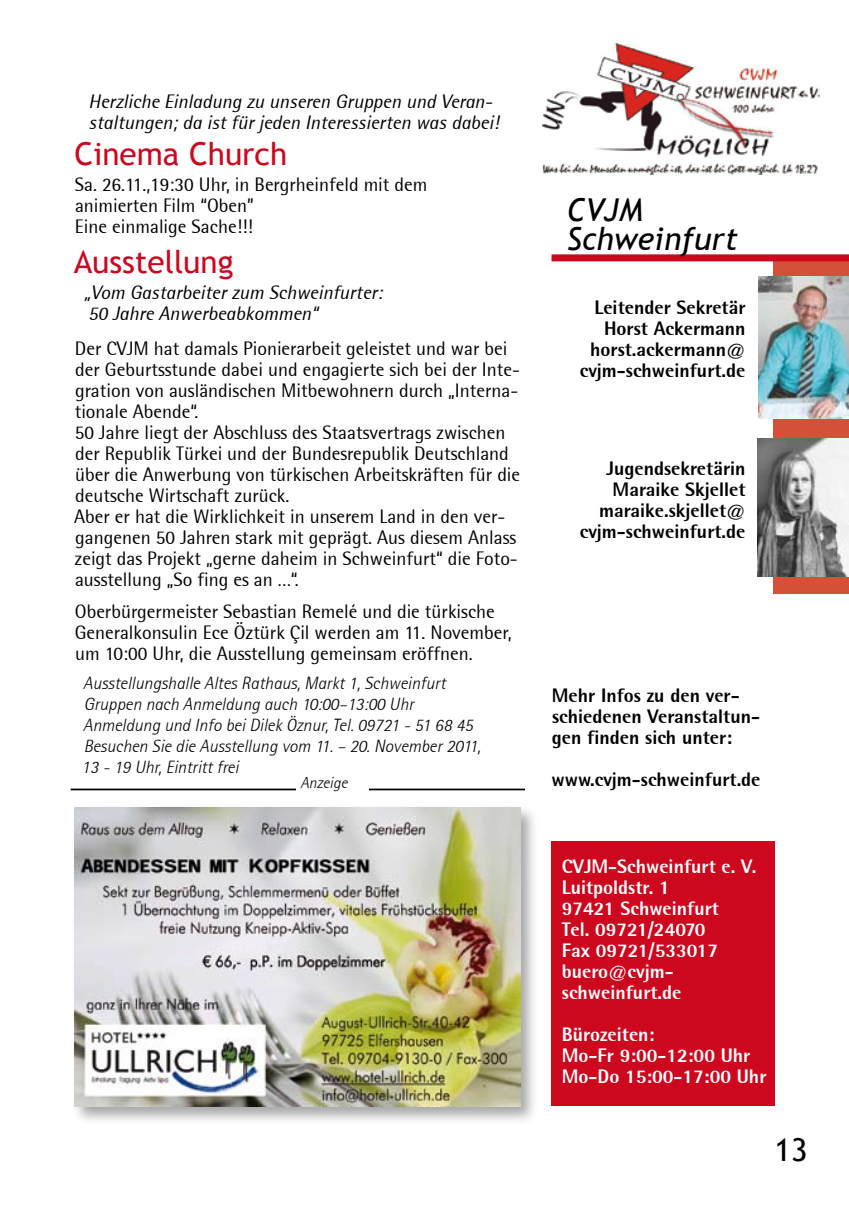
<style>
.page{position:relative;width:849px;height:1206px;background:#fff}
.page>*{position:absolute;margin:0;border:0;box-sizing:border-box;transform-origin:0 0}
.t1{font:31.5px "Trebuchet MS";color:#cc071e}
.t2{font:italic 31.5px/29.8px "Trebuchet MS";color:#000}
.t3{font:31.5px "Trebuchet MS";color:#000}
.t4{font:19.25px/21px "Rotis Semi Sans";color:#000}
.t5{font:800 19.25px/21px "Rotis Semi Sans";color:#000;text-align:right}
.t6{font:800 19.25px/21px "Rotis Semi Sans";color:#fff}
.t7{font:italic 19.25px/21px "Rotis Semi Sans";color:#000}
.t8{font:italic 300 17.5px/21px "Rotis Semi Sans";color:#000}
.t9{font:italic 300 15.75px "Rotis Semi Sans";color:#000}
</style>
<div class="page">
<div style="left:773px;top:259px;width:75px;height:335px;background:#d55038"></div>
<div style="left:551px;top:841px;width:223px;height:264px;background:#cc071e"></div>
<img style="left:758px;top:277px;width:90px;height:141px">
<img style="left:757px;top:438px;width:91px;height:138px">
<div style="left:551px;top:254px;width:297px;height:7px;background:#cc071e"></div>
<img style="left:542px;top:43px;width:277px;height:131px">
<hr style="left:71px;top:788px;width:454px;height:2px;background:#000">
<div style="left:296px;top:774px;width:72px;height:23px;background:#fff"></div>
<div style="left:70px;top:803px;width:469px;height:323px;background:#000;opacity:.35"></div>
<img style="left:74px;top:807px;width:446px;height:299px">
<p class="t7" style="left:89px;top:90px;width:411px">Herzliche Einladung zu unseren Gruppen und Veran&shy;staltungen; da ist für jeden Interessierten was dabei!</p>
<h1 class="t1" style="left:74px;top:135px;width:214px">Cinema Church</h1>
<p class="t4" style="left:75px;top:174px;width:354px">Sa. 26.11.,19:30 Uhr, in Bergrheinfeld mit dem animierten Film “Oben”<br>Eine einmalige Sache!!!</p>
<h1 class="t1" style="left:74px;top:243px;width:161px">Ausstellung</h1>
<p class="t7" style="left:84px;top:282px;width:299px">„Vom Gastarbeiter zum Schweinfurter:<br>50 Jahre Anwerbeabkommen“</p>
<p class="t4" style="left:74px;top:338px;width:447px">Der CVJM hat damals Pionierarbeit geleistet und war bei der Geburtsstunde dabei und engagierte sich bei der Inte&shy;gration von ausländischen Mitbewohnern durch „Interna&shy;tionale Abende“.<br>50 Jahre liegt der Abschluss des Staatsvertrags zwischen der Republik Türkei und der Bundesrepublik Deutschland über die Anwerbung von türkischen Arbeitskräften für die deutsche Wirtschaft zurück.<br>Aber er hat die Wirklichkeit in unserem Land in den ver&shy;gangenen 50 Jahren stark mit geprägt. Aus diesem Anlass zeigt das Projekt „gerne daheim in Schweinfurt“ die Foto&shy;ausstellung „So fing es an …“.</p>
<p class="t4" style="left:75px;top:600px;width:438px">Oberbürgermeister Sebastian Remelé und die türkische<br>Generalkonsulin Ece Öztürk Çil werden am 11. November, um 10:00 Uhr, die Ausstellung gemeinsam eröffnen.</p>
<p class="t8" style="left:82px;top:672px;width:400px">Ausstellungshalle Altes Rathaus, Markt 1, Schweinfurt Gruppen nach Anmeldung auch 10:00–13:00 Uhr Anmeldung und Info bei Dilek Öznur, Tel. 09721 - 51 68 45<br>Besuchen Sie die Ausstellung vom 11. – 20. November 2011, 13 - 19 Uhr, Eintritt frei</p>
<p class="t9" style="left:300px;top:773px;width:48px">Anzeige</p>
<h1 class="t2" style="left:566px;top:195px;width:172px">CVJM<br>Schweinfurt</h1>
<p class="t5" style="left:579px;top:297px;width:167px">Leitender Sekretär<br>Horst Ackermann horst.ackermann@ cvjm-schweinfurt.de</p>
<p class="t5" style="left:579px;top:457px;width:167px">Jugendsekretärin<br>Maraike Skjellet maraike.skjellet@ cvjm-schweinfurt.de</p>
<p class="t5" style="left:551px;top:685px;width:210px;text-align:left">Mehr Infos zu den ver&shy;schiedenen Veranstaltun&shy;gen finden sich unter:</p>
<p class="t5" style="left:551px;top:769px;width:210px">www.cvjm-schweinfurt.de</p>
<p class="t6" style="left:561px;top:855px;width:196px">CVJM-Schweinfurt e. V.<br>Luitpoldstr. 1<br>97421 Schweinfurt<br>Tel. 09721/24070<br>Fax 09721/533017 buero@cvjm&shy;schweinfurt.de</p>
<p class="t6" style="left:561px;top:1023px;width:206px">Bürozeiten:<br>Mo-Fr 9:00-12:00 Uhr<br>Mo-Do 15:00-17:00 Uhr</p>
<h1 class="t3" style="left:774px;top:1131px;width:31px">13</h1>
</div>
